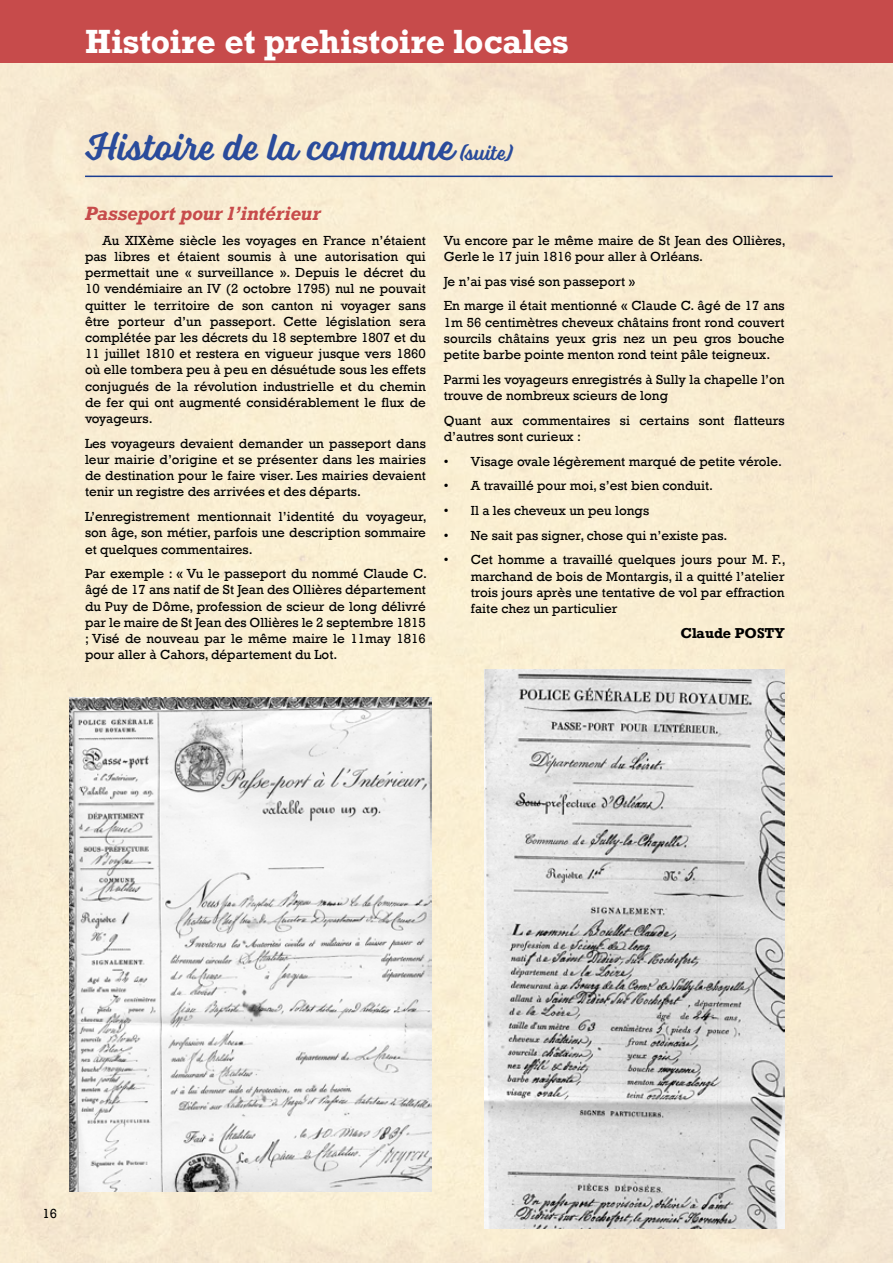
<style>
.page{position:relative;width:893px;height:1263px;background:#fff}
.page>*{position:absolute;margin:0;border:0;box-sizing:border-box;transform-origin:0 0}
.t1{font:40.5px "Voltage";color:#2a4b9b}
.t2{font:700 31.5px "Rockwell";letter-spacing:-.005em;color:#fff}
.t3{font:italic 700 18px "Rockwell";letter-spacing:-.01em;color:#c74b4b}
.t4{font:13.5px/16.2px "Rockwell";color:#000;text-align:justify}
.t5{font:700 13.5px "Rockwell";color:#000}
.s1{font-size:22.5px}
</style>
<div class="page">
<div style="left:0;top:62px;width:893px;height:1201px;background:#f9ecd1"></div>
<div style="left:0;top:0;width:893px;height:62px;background:#c74b4b"></div>
<hr style="left:85px;top:176px;width:748px;height:1px;background:#1b3e92">
<img style="left:69px;top:698px;width:362px;height:493px">
<img style="left:484px;top:669px;width:301px;height:560px">
<h2 class="t2" style="left:85px;top:21px;width:485px">Histoire et prehistoire locales</h2>
<h1 class="t1" style="left:85px;top:122px;width:430px">Histoire de la commune <span class="s1">(suite)</span></h1>
<h3 class="t3" style="left:85px;top:202px;width:237px">Passeport pour l’intérieur</h3>
<p class="t4" style="left:85px;top:232px;width:342px;text-indent:17px">Au XIXème siècle les voyages en France n’étaient pas libres et étaient soumis à une autorisation qui permettait une « surveillance ». Depuis le décret du 10 vendémiaire an IV (2 octobre 1795) nul ne pouvait quitter le territoire de son canton ni voyager sans être porteur d’un passeport. Cette législation sera complétée par les décrets du 18 septembre 1807 et du 11 juillet 1810 et restera en vigueur jusque vers 1860 où elle tombera peu à peu en désuétude sous les effets conjugués de la révolution industrielle et du chemin de fer qui ont augmenté considérablement le flux de voyageurs.</p>
<p class="t4" style="left:85px;top:435px;width:342px">Les voyageurs devaient demander un passeport dans leur mairie d’origine et se présenter dans les mairies de destination pour le faire viser. Les mairies devaient tenir un registre des arrivées et des départs.</p>
<p class="t4" style="left:85px;top:509px;width:343px">L’enregistrement mentionnait l’identité du voyageur, son âge, son métier, parfois une description sommaire et quelques commentaires.</p>
<p class="t4" style="left:85px;top:566px;width:343px">Par exemple : « Vu le passeport du nommé Claude C. âgé de 17 ans natif de St Jean des Ollières département du Puy de Dôme, profession de scieur de long délivré par le maire de St Jean des Ollières le 2 septembre 1815 ; Visé de nouveau par le même maire le 11may 1816 pour aller à Cahors, département du Lot.</p>
<p class="t4" style="left:444px;top:232px;width:343px">Vu encore par le même maire de St Jean des Ollières,<br>Gerle le 17 juin 1816 pour aller à Orléans.</p>
<p class="t4" style="left:444px;top:269px;width:342px;line-height:24.8px">Je n’ai pas visé son passeport »<br>En marge il était mentionné « Claude C. âgé de 17 ans</p>
<p class="t4" style="left:444px;top:314px;width:342px">1m 56 centimètres cheveux châtains front rond couvert sourcils châtains yeux gris nez un peu gros bouche petite barbe pointe menton rond teint pâle teigneux.</p>
<p class="t4" style="left:444px;top:371px;width:342px">Parmi les voyageurs enregistrés à Sully la chapelle l’on trouve de nombreux scieurs de long</p>
<p class="t4" style="left:444px;top:412px;width:342px">Quant aux commentaires si certains sont flatteurs d’autres sont curieux :</p>
<p class="t4" style="left:444px;top:453px;width:340px">• Visage ovale légèrement marqué de petite vérole.</p>
<p class="t4" style="left:444px;top:478px;width:271px">• A travaillé pour moi, s’est bien conduit.</p>
<p class="t4" style="left:444px;top:503px;width:207px">• Il a les cheveux un peu longs</p>
<p class="t4" style="left:444px;top:527px;width:285px">• Ne sait pas signer, chose qui n’existe pas.</p>
<p class="t4" style="left:471px;top:552px;width:316px;text-indent:-27px">• Cet homme a travaillé quelques jours pour M. F., marchand de bois de Montargis, il a quitté l’atelier trois jours après une tentative de vol par effraction faite chez un particulier</p>
<p class="t5" style="left:681px;top:624px;width:106px">Claude POSTY</p>
<p class="t4" style="left:43px;top:1206px;width:16px">16</p>
</div>
